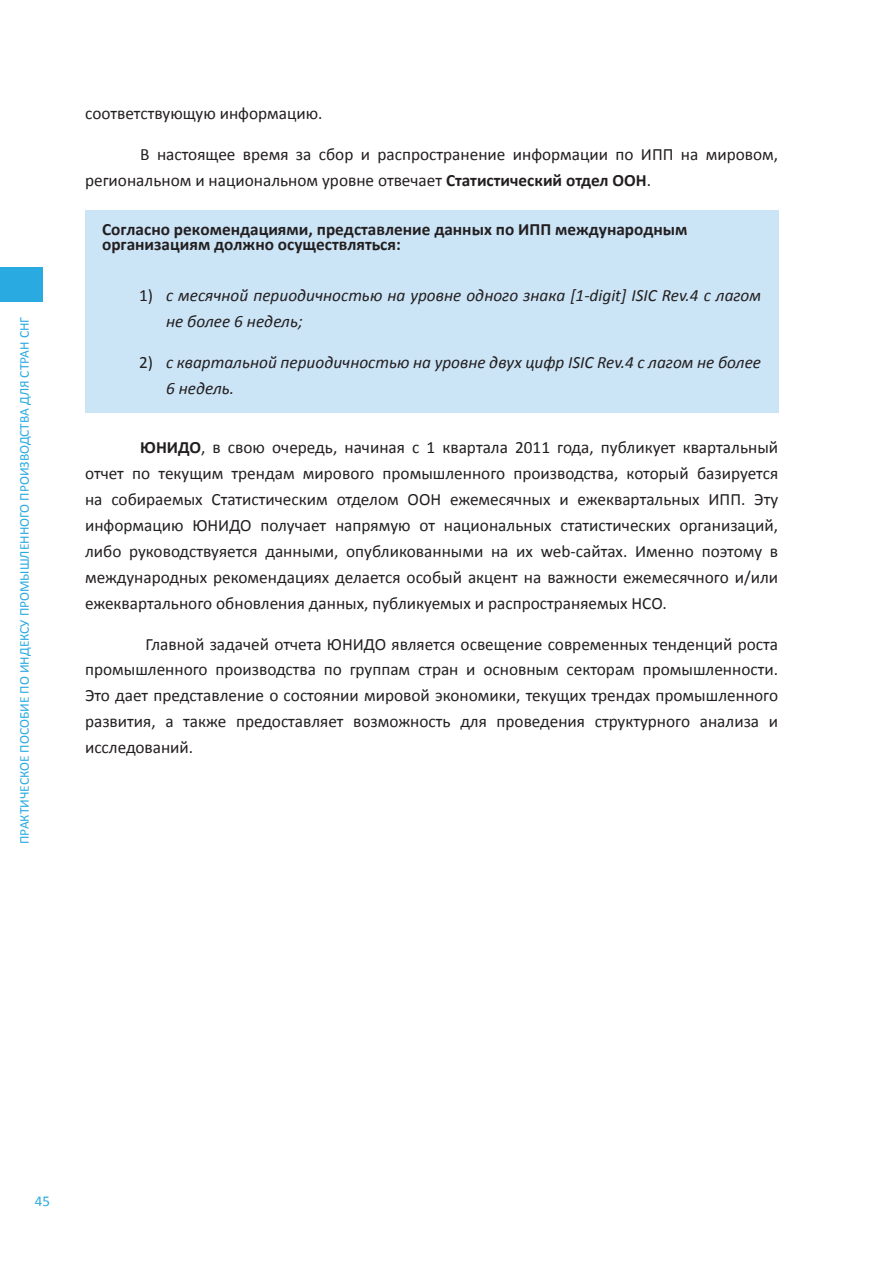
<style>
.page{position:relative;width:893px;height:1263px;background:#fff}
.page>*{position:absolute;margin:0;border:0;box-sizing:border-box;transform-origin:0 0}
.t1{font:17.25px/26px "Calibri";color:#231f20;text-align:justify}
.t2{font:italic 17.25px/25.8px "Calibri";color:#231f20}
.t3{font:700 17.25px/15px "Calibri";color:#231f20}
.t4{font:15px "Calibri";color:#2aabe1}
.t5{font:13.5px "Calibri";color:#29aae1}
.s1{font-weight:700}
.s2{font-style:normal}
</style>
<div class="page">
<div style="left:0;top:268px;width:43px;height:34px;background:#29aae1"></div>
<div style="left:85px;top:210px;width:693px;height:202px;background:#cbe4f6"></div>
<p class="t5" style="left:16px;top:844px;width:529px;rotate:-90deg">ПРАКТИЧЕСКОЕ ПОСОБИЕ ПО ИНДЕКСУ ПРОМЫШЛЕННОГО ПРОИЗВОДСТВА ДЛЯ СТРАН СНГ</p>
<p class="t1" style="left:85px;top:101px;width:239px">соответствующую информацию.</p>
<p class="t1" style="left:85px;top:142px;width:695px;text-indent:55px">В настоящее время за сбор и распространение информации по ИПП на мировом, региональном и национальном уровне отвечает <span class="s1">Статистический отдел ООН</span>.</p>
<p class="t3" style="left:102px;top:222px;width:587px">Согласно рекомендациями, представление данных по ИПП международным организациям должно осуществляться:</p>
<p class="t2" style="left:166px;top:282px;width:597px;text-indent:-27px"><span class="s2">1)</span> с месячной периодичностью на уровне одного знака [1-digit] ISIC Rev.4 с лагом не более 6 недель;</p>
<p class="t2" style="left:166px;top:349px;width:597px;text-indent:-27px"><span class="s2">2)</span> с квартальной периодичностью на уровне двух цифр ISIC Rev.4 с лагом не более<br>6 недель.</p>
<p class="t1" style="left:85px;top:435px;width:695px;text-indent:55px"><span class="s1">ЮНИДО</span>, в свою очередь, начиная с 1 квартала 2011 года, публикует квартальный отчет по текущим трендам мирового промышленного производства, который базируется на собираемых Статистическим отделом ООН ежемесячных и ежеквартальных ИПП. Эту информацию ЮНИДО получает напрямую от национальных статистических организаций, либо руководствуяется данными, опубликованными на их web-сайтах. Именно поэтому в международных рекомендациях делается особый акцент на важности ежемесячного и/или ежеквартального обновления данных, публикуемых и распространяемых НСО.</p>
<p class="t1" style="left:85px;top:631px;width:695px;text-indent:61px">Главной задачей отчета ЮНИДО является освещение современных тенденций роста промышленного производства по группам стран и основным секторам промышленности.<br>Это дает представление о состоянии мировой экономики, текущих трендах промышленного развития, а также предоставляет возможность для проведения структурного анализа и исследований.</p>
<p class="t4" style="left:35px;top:1192px;width:17px">45</p>
</div>
